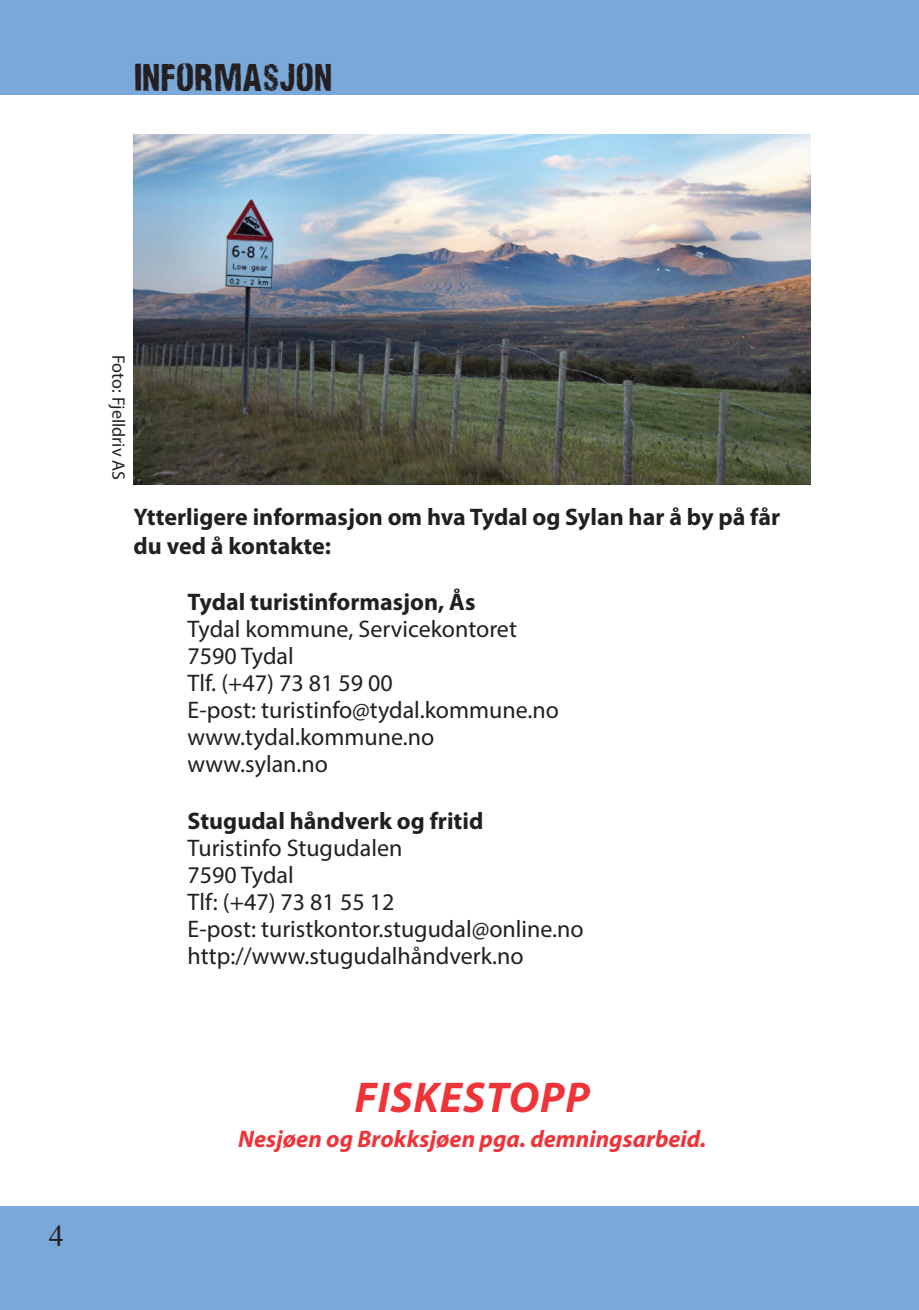
<style>
.page{position:relative;width:919px;height:1310px;background:#fff}
.page>*{position:absolute;margin:0;border:0;box-sizing:border-box;transform-origin:0 0}
.t1{font:italic 700 43.2px "Myriad Pro";letter-spacing:.02em;color:#ee3339}
.t2{font:36px "Nidex";color:#231f20}
.t3{font:30px "Times New Roman";color:#231f20}
.t4{font:24px/27px "Myriad Pro";color:#231f20}
.t5{font:700 24px/28.8px "Myriad Pro";color:#231f20}
.t6{font:italic 700 24px "Myriad Pro";color:#ee3339}
.t7{font:18px "Myriad Pro";color:#231f20}
</style>
<div class="page">
<img style="left:134px;top:134px;width:676px;height:350px">
<h2 class="t2" style="left:134px;top:56px;width:200px">INFORMASJON</h2>
<p class="t3" style="left:49px;top:1215px;width:16px">4</p>
<p class="t7" style="left:129px;top:355px;width:126px;rotate:90deg">Foto: Fjelldriv AS</p>
<p class="t5" style="left:134px;top:503px;width:648px">Ytterligere informasjon om hva Tydal og Sylan har å by på får du ved å kontakte:</p>
<p class="t5" style="left:188px;top:588px;width:289px">Tydal turistinformasjon, Ås</p>
<p class="t4" style="left:188px;top:615px;width:373px">Tydal kommune, Servicekontoret<br>7590 Tydal<br>Tlf. (+47) 73 81 59 00<br>E-post: turistinfo@tydal.kommune.no www.tydal.kommune.no www.sylan.no</p>
<p class="t5" style="left:188px;top:807px;width:297px">Stugudal håndverk og fritid</p>
<p class="t4" style="left:188px;top:834px;width:397px">Turistinfo Stugudalen<br>7590 Tydal<br>Tlf: (+47) 73 81 55 12<br>E-post: turistkontor.stugudal@online.no http://www.stugudalhåndverk.no</p>
<h1 class="t1" style="left:355px;top:1069px;width:236px">FISKESTOPP</h1>
<p class="t6" style="left:238px;top:1123px;width:469px">Nesjøen og Brokksjøen pga. demningsarbeid.</p>
</div>
